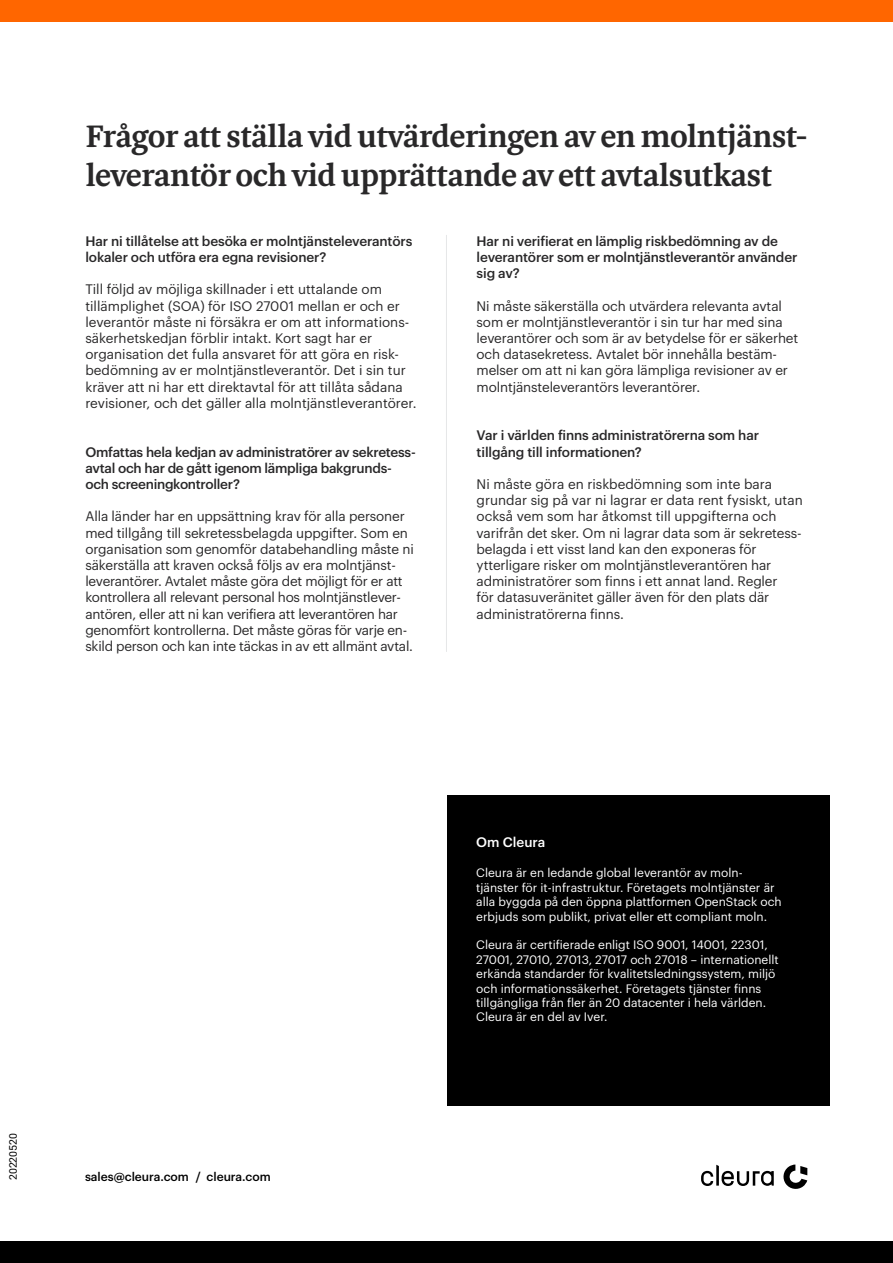
<style>
.page{position:relative;width:893px;height:1263px;background:#fff}
.page>*{position:absolute;margin:0;border:0;box-sizing:border-box;transform-origin:0 0}
.t1{font:700 33px/39.6px "Aleksei";letter-spacing:-.02em;color:#292829}
.t2{font:13.5px/16.2px "Graphik";letter-spacing:-.01em;color:#292829}
.t3{font:500 13.5px/16.2px "Graphik";letter-spacing:-.01em;color:#292829}
.t4{font:500 13.5px "Graphik";color:#fff}
.t5{font:12px/14.4px "Graphik";color:#fff}
.t6{font:500 12px "Graphik";color:#000}
.t7{font:10.5px "Roboto";color:#000}
</style>
<div class="page">
<hr style="left:446px;top:235px;width:1px;height:417px;background:#e6e7e8">
<div style="left:0;top:0;width:893px;height:21px;background:#f60"></div>
<div style="left:0;top:1242px;width:893px;height:21px;background:#000"></div>
<div style="left:447px;top:796px;width:382px;height:310px;background:#000"></div>
<svg style="left:701px;top:1165px;width:73px;height:21px"></svg>
<svg style="left:783px;top:1164px;width:24px;height:25px"></svg>
<h1 class="t1" style="left:85px;top:115px;width:723px">Frågor att ställa vid utvärderingen av en molntjänst&shy;leverantör och vid upprättande av ett avtalsutkast</h1>
<p class="t3" style="left:85px;top:232px;width:328px">Har ni tillåtelse att besöka er molntjänsteleverantörs lokaler och utföra era egna revisioner?</p>
<p class="t2" style="left:85px;top:280px;width:333px">Till följd av möjliga skillnader i ett uttalande om tillämplighet (SOA) för ISO 27001 mellan er och er leverantör måste ni försäkra er om att informations&shy;säkerhetskedjan förblir intakt. Kort sagt har er organisation det fulla ansvaret för att göra en risk&shy;bedömning av er molntjänstleverantör. Det i sin tur kräver att ni har ett direktavtal för att tillåta sådana revisioner, och det gäller alla molntjänstleverantörer.</p>
<p class="t3" style="left:85px;top:442px;width:332px">Omfattas hela kedjan av administratörer av sekretess&shy;avtal och har de gått igenom lämpliga bakgrunds&shy;och screeningkontroller?</p>
<p class="t2" style="left:85px;top:507px;width:330px">Alla länder har en uppsättning krav för alla personer med tillgång till sekretessbelagda uppgifter. Som en organisation som genomför databehandling måste ni säkerställa att kraven också följs av era molntjänst&shy;leverantörer. Avtalet måste göra det möjligt för er att kontrollera all relevant personal hos molntjänstlever&shy;antören, eller att ni kan verifiera att leverantören har genomfört kontrollerna. Det måste göras för varje en&shy;skild person och kan inte täckas in av ett allmänt avtal.</p>
<p class="t3" style="left:477px;top:232px;width:322px">Har ni verifierat en lämplig riskbedömning av de leverantörer som er molntjänstleverantör använder sig av?</p>
<p class="t2" style="left:477px;top:297px;width:323px">Ni måste säkerställa och utvärdera relevanta avtal som er molntjänstleverantör i sin tur har med sina leverantörer och som är av betydelse för er säkerhet och datasekretess. Avtalet bör innehålla bestäm&shy;melser om att ni kan göra lämpliga revisioner av er molntjänsteleverantörs leverantörer.</p>
<p class="t3" style="left:477px;top:426px;width:284px">Var i världen finns administratörerna som har tillgång till informationen?</p>
<p class="t2" style="left:477px;top:475px;width:328px">Ni måste göra en riskbedömning som inte bara grundar sig på var ni lagrar er data rent fysiskt, utan också vem som har åtkomst till uppgifterna och varifrån det sker. Om ni lagrar data som är sekretess&shy;belagda i ett visst land kan den exponeras för ytterligare risker om molntjänstleverantören har administratörer som finns i ett annat land. Regler<br>för datasuveränitet gäller även för den plats där administratörerna finns.</p>
<p class="t7" style="left:6px;top:1180px;width:49px;rotate:-90deg">20220520</p>
<p class="t6" style="left:85px;top:1167px;width:187px">sales@cleura.com / cleura.com</p>
<p class="t4" style="left:476px;top:832px;width:70px">Om Cleura</p>
<p class="t5" style="left:476px;top:865px;width:307px">Cleura är en ledande global leverantör av moln&shy;tjänster för it-infrastruktur. Företagets molntjänster är alla byggda på den öppna plattformen OpenStack och erbjuds som publikt, privat eller ett compliant moln.</p>
<p class="t5" style="left:476px;top:937px;width:304px">Cleura är certifierade enligt ISO 9001, 14001, 22301, 27001, 27010, 27013, 27017 och 27018 – internationellt erkända standarder för kvalitetsledningssystem, miljö och informationssäkerhet. Företagets tjänster finns tillgängliga från fler än 20 datacenter i hela världen.<br>Cleura är en del av Iver.</p>
</div>
